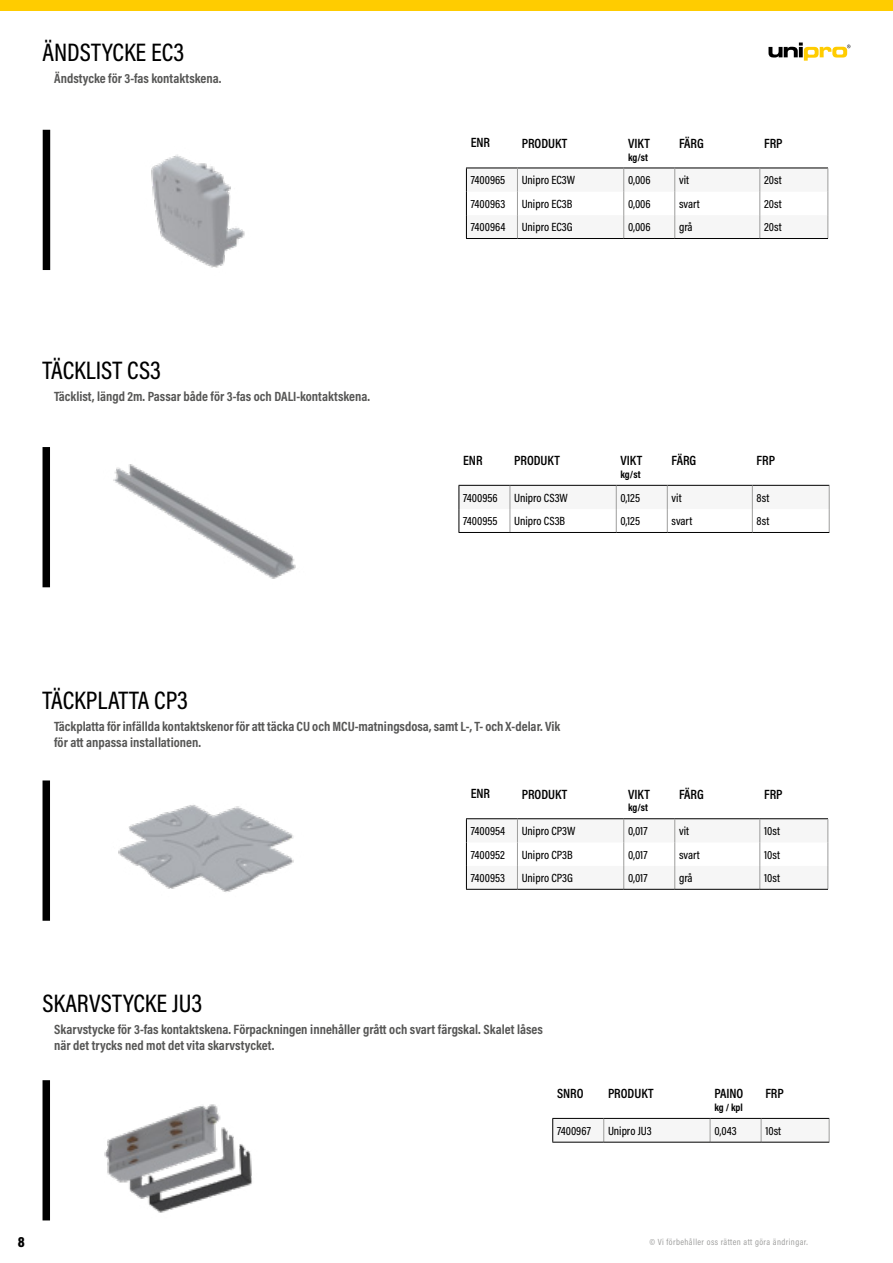
<style>
.page{position:relative;width:893px;height:1263px;background:#fff}
.page>*{position:absolute;margin:0;border:0;box-sizing:border-box;transform-origin:0 0}
.t1{font:500 25.5px "Acumin Pro Cond";color:#000}
.t2{font:900 15px "Acumin Pro Cond";color:#000}
.t3{font:700 13.5px/16.2px "Acumin Pro Cond";color:#575756}
.t4{font:600 13.5px "Acumin Pro Cond";color:#000}
.t5{font:500 12px "Acumin Pro Cond";color:#000}
.t6{font:700 10.5px "Acumin Pro Cond";color:#000}
.t7{font:9px "Acumin Pro Cond";letter-spacing:.05em;color:#9d9d9c}
</style>
<div class="page">
<svg style="left:768px;top:43px;width:82px;height:18px"></svg>
<div style="left:0;top:0;width:893px;height:10px;background:#fc0"></div>
<img style="left:151px;top:154px;width:94px;height:114px">
<svg style="left:466px;top:168px;width:363px;height:70px"></svg>
<hr style="left:466px;top:238px;width:51px;height:1px;background:#000">
<hr style="left:517px;top:238px;width:107px;height:1px;background:#000">
<hr style="left:624px;top:238px;width:51px;height:1px;background:#000">
<hr style="left:675px;top:238px;width:85px;height:1px;background:#000">
<hr style="left:760px;top:238px;width:68px;height:1px;background:#000">
<img style="left:118px;top:805px;width:176px;height:87px">
<hr style="left:466px;top:818px;width:51px;height:1px;background:#000">
<hr style="left:517px;top:818px;width:107px;height:1px;background:#000">
<hr style="left:624px;top:818px;width:51px;height:1px;background:#000">
<hr style="left:675px;top:818px;width:85px;height:1px;background:#000">
<hr style="left:760px;top:818px;width:68px;height:1px;background:#000">
<svg style="left:466px;top:819px;width:363px;height:70px"></svg>
<hr style="left:466px;top:889px;width:51px;height:1px;background:#000">
<hr style="left:517px;top:889px;width:107px;height:1px;background:#000">
<hr style="left:624px;top:889px;width:51px;height:1px;background:#000">
<hr style="left:675px;top:889px;width:85px;height:1px;background:#000">
<hr style="left:760px;top:889px;width:68px;height:1px;background:#000">
<img style="left:113px;top:464px;width:183px;height:115px">
<svg style="left:459px;top:485px;width:371px;height:47px"></svg>
<hr style="left:459px;top:532px;width:51px;height:1px;background:#000">
<hr style="left:510px;top:532px;width:106px;height:1px;background:#000">
<hr style="left:616px;top:532px;width:51px;height:1px;background:#000">
<hr style="left:667px;top:532px;width:85px;height:1px;background:#000">
<hr style="left:752px;top:532px;width:77px;height:1px;background:#000">
<div style="left:43px;top:130px;width:7px;height:140px;background:#000"></div>
<img style="left:104px;top:1104px;width:148px;height:109px">
<svg style="left:552px;top:1118px;width:278px;height:24px"></svg>
<hr style="left:552px;top:1142px;width:52px;height:1px;background:#000">
<hr style="left:604px;top:1142px;width:106px;height:1px;background:#000">
<hr style="left:710px;top:1142px;width:51px;height:1px;background:#000">
<hr style="left:761px;top:1142px;width:68px;height:1px;background:#000">
<div style="left:43px;top:447px;width:7px;height:140px;background:#000"></div>
<div style="left:43px;top:780px;width:7px;height:141px;background:#000"></div>
<div style="left:43px;top:1080px;width:7px;height:140px;background:#000"></div>
<h1 class="t1" style="left:43px;top:36px;width:143px">ÄNDSTYCKE EC3</h1>
<p class="t3" style="left:54px;top:70px;width:169px">Ändstycke för 3-fas kontaktskena.</p>
<h1 class="t1" style="left:43px;top:353px;width:120px">TÄCKLIST CS3</h1>
<p class="t3" style="left:54px;top:387px;width:317px">Täcklist, längd 2m. Passar både för 3-fas och DALI-kontaktskena.</p>
<h1 class="t1" style="left:43px;top:683px;width:147px">TÄCKPLATTA CP3</h1>
<p class="t4" style="left:471px;top:134px;width:21px">ENR</p>
<p class="t4" style="left:522px;top:135px;width:47px">PRODUKT</p>
<p class="t4" style="left:628px;top:135px;width:23px">VIKT</p>
<p class="t6" style="left:628px;top:150px;width:22px">kg/st</p>
<p class="t4" style="left:679px;top:135px;width:26px">FÄRG</p>
<p class="t4" style="left:764px;top:135px;width:20px">FRP</p>
<p class="t5" style="left:471px;top:173px;width:36px">7400965</p>
<p class="t5" style="left:522px;top:173px;width:55px">Unipro EC3W</p>
<p class="t5" style="left:628px;top:173px;width:24px">0,006</p>
<p class="t5" style="left:679px;top:173px;width:12px">vit</p>
<p class="t5" style="left:764px;top:173px;width:19px">20st</p>
<p class="t5" style="left:471px;top:196px;width:36px">7400963</p>
<p class="t5" style="left:522px;top:196px;width:52px">Unipro EC3B</p>
<p class="t5" style="left:628px;top:196px;width:24px">0,006</p>
<p class="t5" style="left:679px;top:196px;width:22px">svart</p>
<p class="t5" style="left:764px;top:196px;width:19px">20st</p>
<p class="t5" style="left:471px;top:219px;width:36px">7400964</p>
<p class="t5" style="left:522px;top:219px;width:52px">Unipro EC3G</p>
<p class="t5" style="left:628px;top:219px;width:24px">0,006</p>
<p class="t5" style="left:679px;top:219px;width:15px">grå</p>
<p class="t5" style="left:764px;top:219px;width:19px">20st</p>
<p class="t4" style="left:463px;top:451px;width:21px">ENR</p>
<p class="t4" style="left:514px;top:452px;width:47px">PRODUKT</p>
<p class="t4" style="left:620px;top:452px;width:23px">VIKT</p>
<p class="t6" style="left:620px;top:467px;width:22px">kg/st</p>
<p class="t4" style="left:671px;top:452px;width:26px">FÄRG</p>
<p class="t4" style="left:757px;top:452px;width:20px">FRP</p>
<p class="t5" style="left:463px;top:490px;width:36px">7400956</p>
<p class="t5" style="left:514px;top:490px;width:55px">Unipro CS3W</p>
<p class="t5" style="left:620px;top:490px;width:21px">0,125</p>
<p class="t5" style="left:671px;top:490px;width:12px">vit</p>
<p class="t5" style="left:757px;top:490px;width:14px">8st</p>
<p class="t5" style="left:463px;top:513px;width:36px">7400955</p>
<p class="t5" style="left:514px;top:513px;width:53px">Unipro CS3B</p>
<p class="t5" style="left:620px;top:513px;width:21px">0,125</p>
<p class="t5" style="left:671px;top:513px;width:22px">svart</p>
<p class="t5" style="left:757px;top:513px;width:14px">8st</p>
<p class="t3" style="left:54px;top:718px;width:507px">Täckplatta för infällda kontaktskenor för att täcka CU och MCU-matningsdosa, samt L-, T- och X-delar. Vik för att anpassa installationen.</p>
<p class="t4" style="left:471px;top:785px;width:21px">ENR</p>
<p class="t4" style="left:522px;top:785px;width:47px">PRODUKT</p>
<p class="t4" style="left:628px;top:785px;width:23px">VIKT</p>
<p class="t6" style="left:628px;top:801px;width:22px">kg/st</p>
<p class="t4" style="left:679px;top:785px;width:26px">FÄRG</p>
<p class="t4" style="left:764px;top:785px;width:20px">FRP</p>
<h1 class="t1" style="left:43px;top:986px;width:161px">SKARVSTYCKE JU3</h1>
<p class="t5" style="left:471px;top:823px;width:36px">7400954</p>
<p class="t5" style="left:522px;top:823px;width:55px">Unipro CP3W</p>
<p class="t5" style="left:628px;top:823px;width:21px">0,017</p>
<p class="t5" style="left:679px;top:823px;width:12px">vit</p>
<p class="t5" style="left:764px;top:823px;width:17px">10st</p>
<p class="t5" style="left:471px;top:847px;width:36px">7400952</p>
<p class="t5" style="left:522px;top:847px;width:53px">Unipro CP3B</p>
<p class="t5" style="left:628px;top:847px;width:21px">0,017</p>
<p class="t5" style="left:679px;top:847px;width:22px">svart</p>
<p class="t5" style="left:764px;top:847px;width:17px">10st</p>
<p class="t5" style="left:471px;top:870px;width:36px">7400953</p>
<p class="t5" style="left:522px;top:870px;width:53px">Unipro CP3G</p>
<p class="t5" style="left:628px;top:870px;width:21px">0,017</p>
<p class="t5" style="left:679px;top:870px;width:15px">grå</p>
<p class="t5" style="left:764px;top:870px;width:17px">10st</p>
<p class="t3" style="left:54px;top:1020px;width:490px">Skarvstycke för 3-fas kontaktskena. Förpackningen innehåller grått och svart färgskal. Skalet låses när det trycks ned mot det vita skarvstycket.</p>
<p class="t4" style="left:557px;top:1084px;width:28px">SNRO</p>
<p class="t4" style="left:608px;top:1085px;width:47px">PRODUKT</p>
<p class="t4" style="left:714px;top:1085px;width:31px">PAINO</p>
<p class="t6" style="left:714px;top:1100px;width:30px">kg / kpl</p>
<p class="t4" style="left:765px;top:1085px;width:20px">FRP</p>
<p class="t5" style="left:557px;top:1123px;width:35px">7400967</p>
<p class="t5" style="left:608px;top:1123px;width:45px">Unipro JU3</p>
<p class="t5" style="left:714px;top:1123px;width:24px">0,043</p>
<p class="t5" style="left:765px;top:1123px;width:17px">10st</p>
<p class="t2" style="left:18px;top:1232px;width:9px">8</p>
<p class="t7" style="left:649px;top:1236px;width:160px">© Vi förbehåller oss rätten att göra ändringar.</p>
</div>
